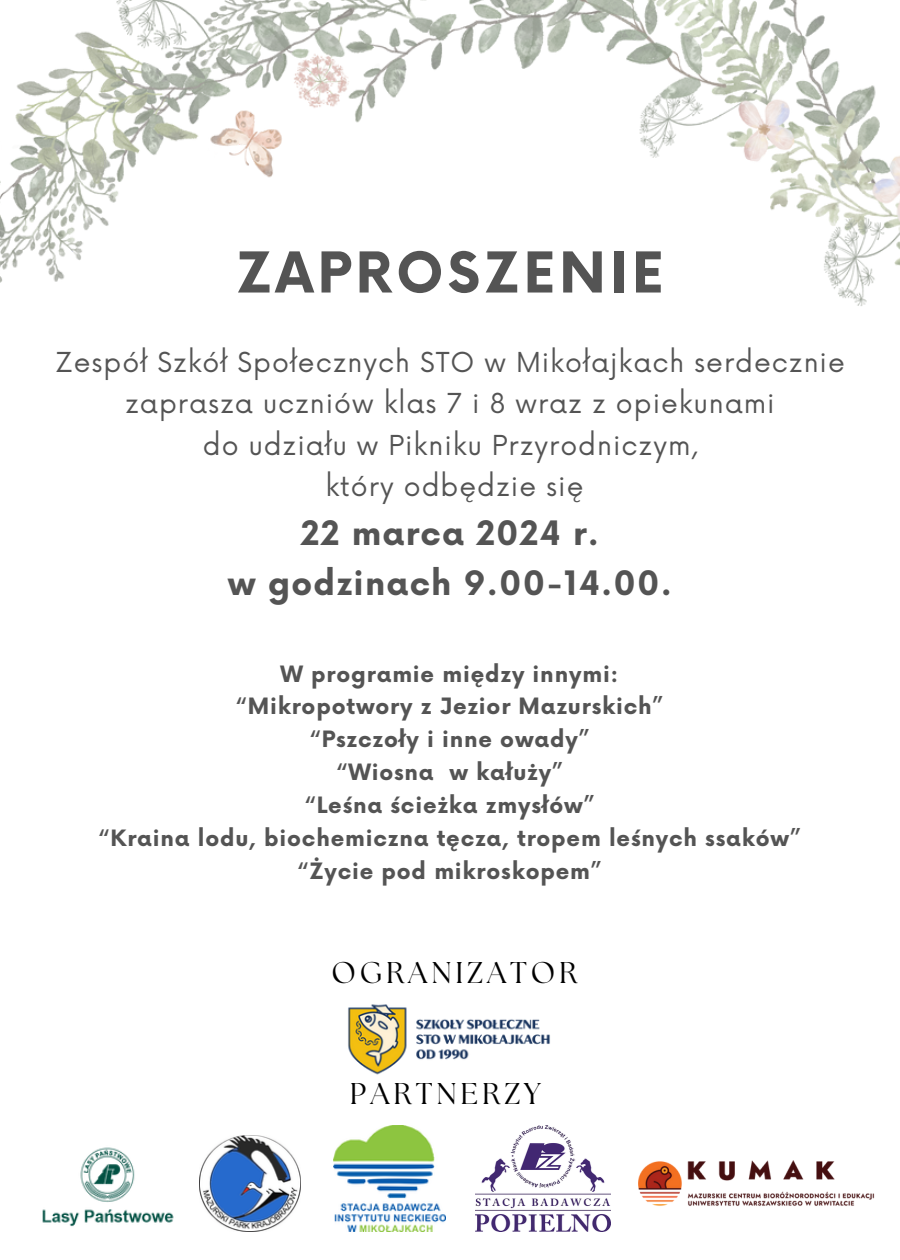
<style>
.page{position:relative;width:900px;height:1260px;background:#fff}
.page>*{position:absolute;margin:0;border:0;box-sizing:border-box;transform-origin:0 0}
.t1{font:700 54.75px "Now";letter-spacing:.075em;color:#545454}
.t2{font:700 32.75px/50.5px "Now";letter-spacing:.035em;color:#545454;text-align:center}
.t3{font:30px "The Seasons";letter-spacing:.13em;color:#000}
.t4{font:26.75px/41.2px "Now";letter-spacing:.035em;color:#545454;text-align:center}
.t5{font:700 22px "Now";letter-spacing:.035em;color:#545454}
</style>
<div class="page">
<img style="left:0;top:0;width:900px;height:306px">
<img style="left:348px;top:1004px;width:202px;height:71px">
<img style="left:42px;top:1147px;width:132px;height:80px">
<img style="left:333px;top:1125px;width:113px;height:107px">
<img style="left:475px;top:1125px;width:135px;height:107px">
<img style="left:638px;top:1160px;width:237px;height:46px">
<img style="left:200px;top:1135px;width:101px;height:96px">
<p class="t1" style="left:236px;top:243px;width:429px">ZAPROSZENIE</p>
<h1 class="t4" style="left:55px;top:343px;width:791px">Zespół Szkół Społecznych STO w Mikołajkach serdecznie zaprasza uczniów klas 7 i 8 wraz z opiekunami<br>do udziału w Pikniku Przyrodniczym,<br>który odbędzie się</h1>
<h1 class="t2" style="left:228px;top:510px;width:446px">22 marca 2024 r.<br>w godzinach 9.00-14.00.</h1>
<h2 class="t5" style="left:281px;top:662px;width:339px">W programie między innymi:</h2>
<p class="t5" style="left:236px;top:695px;width:430px">“Mikropotwory z Jezior Mazurskich”</p>
<h2 class="t5" style="left:309px;top:728px;width:282px">“Pszczoły i inne owady”</h2>
<p class="t5" style="left:336px;top:760px;width:228px">“Wiosna w kałuży”</p>
<p class="t5" style="left:304px;top:793px;width:292px">“Leśna ścieżka zmysłów”</p>
<p class="t5" style="left:98px;top:826px;width:704px">“Kraina lodu, biochemiczna tęcza, tropem leśnych ssaków”</p>
<p class="t5" style="left:297px;top:859px;width:306px">“Życie pod mikroskopem”</p>
<p class="t3" style="left:332px;top:959px;width:247px">OGRANIZATOR</p>
<p class="t3" style="left:350px;top:1080px;width:192px">PARTNERZY</p>
</div>
